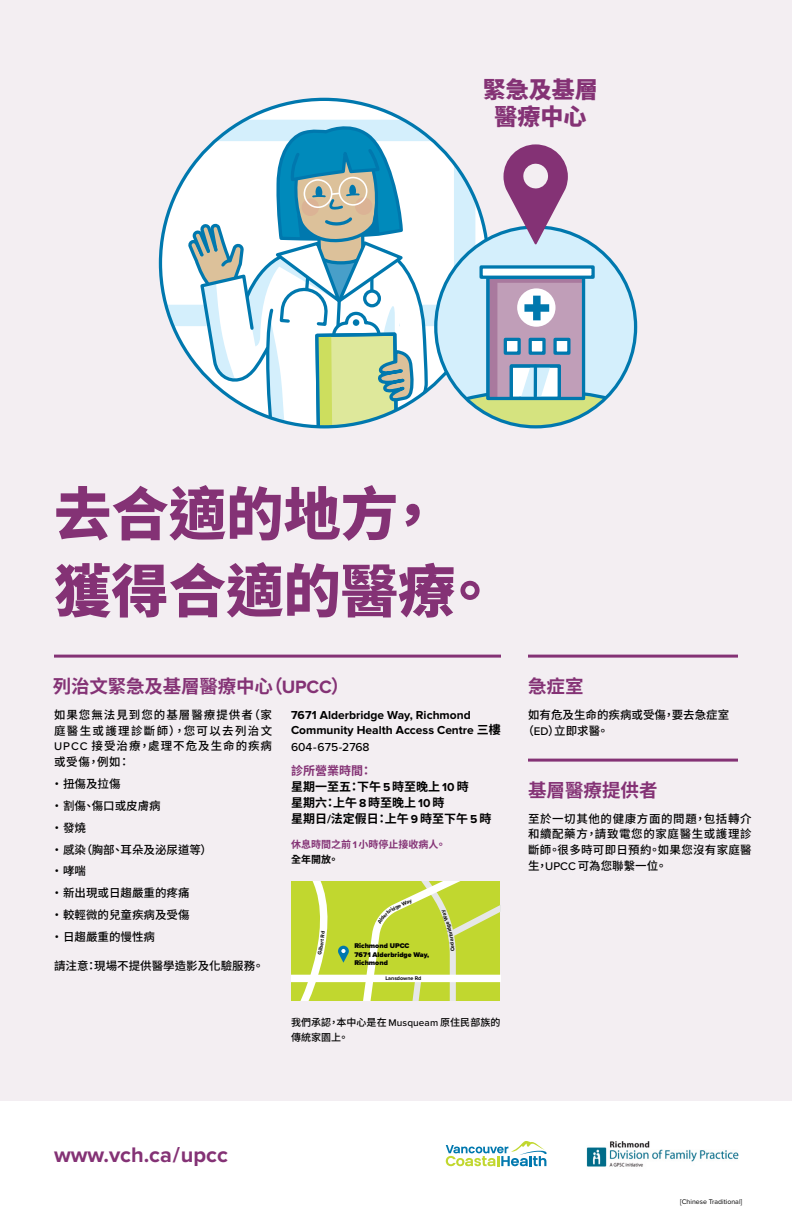
<style>
.page{position:relative;width:792px;height:1224px;background:#fff}
.page>*{position:absolute;margin:0;border:0;box-sizing:border-box;transform-origin:0 0}
.t1{font:800 57.4px/77px "Source Han Sans TW";color:#843275}
.t2{font:800 23px/27px "Source Han Sans TW";color:#843275;text-align:center}
.t3{font:700 21.8px "Proxima Nova";color:#843275}
.t4{font:700 18.5px "Source Han Sans TW";letter-spacing:-.01em;color:#843275}
.t5{font:700 12px/15px "Proxima Nova";color:#000}
.t6{font:700 12px/16px "Source Han Sans TW";color:#000}
.t7{font:500 12px "Proxima Nova";color:#000}
.t8{font:500 11.5px/16px "Source Han Sans TW";color:#000;text-align:justify}
.t9{font:500 10px/15px "Source Han Sans TW";letter-spacing:.01em;color:#000}
.t10{font:700 10px/15px "Source Han Sans TW";color:#843275}
.t11{font:900 7.1px/8.8px "Proxima Nova";color:#000}
.t12{font:7px "Proxima Nova";color:#000}
.t13{font:700 5.4px "Proxima Nova";letter-spacing:-.005em;color:#000}
.s1{font-family:"Proxima Nova"}
.s2{font-family:"Source Han Sans TW"}
.s3{color:#843275}
.s4{color:#000}
</style>
<div class="page">
<div style="left:0;top:0;width:792px;height:1100px;background:#f3eef2"></div>
<svg style="left:446px;top:1141px;width:101px;height:25px"></svg>
<div style="left:292px;top:881px;width:208px;height:119px;background:#c1d72f"></div>
<div style="left:292px;top:975px;width:208px;height:7px;background:#fff"></div>
<hr style="left:54px;top:655px;width:447px;height:3px;background:#843275">
<hr style="left:528px;top:655px;width:210px;height:3px;background:#843275">
<hr style="left:528px;top:759px;width:210px;height:3px;background:#843275">
<svg style="left:160px;top:109px;width:326px;height:228px"></svg>
<svg style="left:187px;top:116px;width:243px;height:311px"></svg>
<div style="left:436px;top:227px;width:200px;height:200px;background:#d4effc;border-radius:50%"></div>
<div style="left:481px;top:267px;width:112px;height:10px;background:#fff"></div>
<div style="left:479px;top:265px;width:116px;height:14px;border:3px solid #0078ae"></div>
<svg style="left:436px;top:277px;width:200px;height:150px"></svg>
<hr style="left:534px;top:366px;width:3px;height:30px;background:#0078ae">
<svg style="left:503px;top:144px;width:65px;height:101px"></svg>
<img style="left:586px;top:1141px;width:153px;height:26px">
<svg style="left:292px;top:881px;width:57px;height:119px"></svg>
<svg style="left:357px;top:881px;width:143px;height:119px"></svg>
<h2 class="t2" style="left:483px;top:76px;width:116px">緊急及基層醫療中心</h2>
<h1 class="t1" style="left:54px;top:477px;width:446px">去合適的地方，獲得合適的醫療。</h1>
<h3 class="t4" style="left:53px;top:676px;width:298px">列治文緊急及基層醫療中心（<span class="s1">UPCC</span>）</h3>
<p class="t8" style="left:54px;top:707px;width:220px">如果您無法見到您的基層醫療提供者（家庭醫生或護理診斷師），您可以去列治文<span class="s1">UPCC</span> 接受治療，處理不危及生命的疾病或受傷，例如：</p>
<p class="t8" style="left:51px;top:776px;width:71px">•扭傷及拉傷</p>
<p class="t8" style="left:51px;top:798px;width:111px">•割傷、傷口或皮膚病</p>
<p class="t8" style="left:51px;top:820px;width:36px">•發燒</p>
<p class="t8" style="left:51px;top:842px;width:162px">•感染（胸部、耳朵及泌尿道等）</p>
<p class="t8" style="left:51px;top:863px;width:36px">•哮喘</p>
<p class="t8" style="left:51px;top:885px;width:140px">•新出現或日趨嚴重的疼痛</p>
<p class="t8" style="left:51px;top:907px;width:140px">•較輕微的兒童疾病及受傷</p>
<p class="t8" style="left:51px;top:929px;width:105px">•日趨嚴重的慢性病</p>
<p class="t8" style="left:54px;top:958px;width:211px">請注意：現場不提供醫學造影及化驗服務。</p>
<p class="t5" style="left:291px;top:708px;width:211px">7671 Alderbridge Way, Richmond<br>Community Health Access Centre <span class="s2">三樓</span></p>
<p class="t7" style="left:291px;top:738px;width:80px">604-675-2768</p>
<p class="t6" style="left:291px;top:763px;width:202px"><span class="s3">診所營業時間：<br></span>星期一至五：下午 <span class="s1">5</span> 時至晚上 <span class="s1">10</span> 時<br>星期六：上午 <span class="s1">8</span> 時至晚上 <span class="s1">10</span> 時<br>星期日<span class="s1">/</span>法定假日：上午 <span class="s1">9</span> 時至下午 <span class="s1">5</span> 時</p>
<p class="t10" style="left:291px;top:837px;width:156px">休息時間之前 <span class="s1">1</span> 小時停止接收病人。<span class="s4">全年開放。</span></p>
<p class="t13" style="left:394px;top:904px;width:20px;rotate:-25deg">ge Way</p>
<p class="t11" style="left:354px;top:941px;width:76px">Richmond UPCC<br>7671 Alderbridge Way,<br>Richmond</p>
<p class="t13" style="left:386px;top:974px;width:37px">Lansdowne Rd</p>
<p class="t9" style="left:291px;top:1015px;width:211px">我們承認，本中心是在 <span class="s1">Musqueam</span> 原住民部族的傳統家園上。</p>
<h3 class="t4" style="left:528px;top:676px;width:57px">急症室</h3>
<p class="t8" style="left:523px;top:707px;width:208px;text-indent:5px">如有危及生命的疾病或受傷，要去急症室（<span class="s1">ED</span>）立即求醫。</p>
<h3 class="t4" style="left:528px;top:780px;width:131px">基層醫療提供者</h3>
<p class="t8" style="left:528px;top:811px;width:225px">至於一切其他的健康方面的問題，包括轉介和續配藥方，請致電您的家庭醫生或護理診斷師。很多時可即日預約。如果您沒有家庭醫生，<span class="s1">UPCC</span> 可為您聯繫一位。</p>
<h3 class="t3" style="left:54px;top:1142px;width:176px">www.vch.ca/upcc</h3>
<p class="t12" style="left:680px;top:1199px;width:64px">[Chinese Traditional]</p>
</div>
